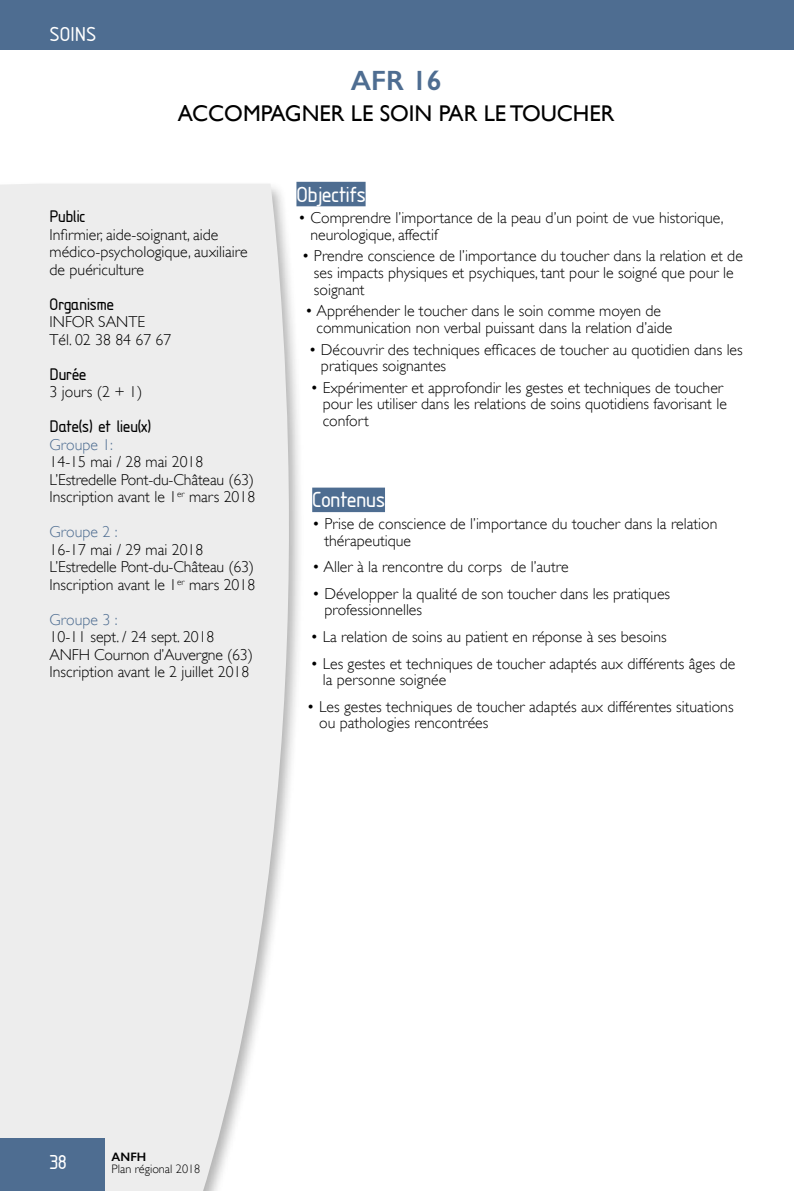
<style>
.page{position:relative;width:794px;height:1191px;background:#fff}
.page>*{position:absolute;margin:0;border:0;box-sizing:border-box;transform-origin:0 0}
.t1{font:600 28px "Gill Sans";color:#4e6d91}
.t2{font:22.75px "Gill Sans";color:#000}
.t3{font:22.75px "Isonorm MN";color:#fff}
.t4{font:21px "Isonorm MN";color:#fff}
.t5{font:17.5px "Isonorm MN";color:#000}
.t6{font:300 15.75px/16.6px "Gill Sans";color:#000}
.t7{font:300 15.75px "Gill Sans";color:#4e6d91}
.t8{font:300 12.25px "Gill Sans";color:#000}
.t9{font:600 12.25px "Gill Sans";color:#000}
</style>
<div class="page">
<div style="left:0;top:0;width:794px;height:50px;background:#4e6d91"></div>
<div style="left:296px;top:182px;width:69px;height:24px;background:#4e6d91"></div>
<div style="left:312px;top:487px;width:73px;height:25px;background:#4e6d91"></div>
<svg style="left:0;top:184px;width:343px;height:1007px;fill:#ededed"></svg>
<div style="left:0;top:1138px;width:104px;height:53px;background:#4e6d91"></div>
<h3 class="t4" style="left:50px;top:23px;width:48px">SOINS</h3>
<h1 class="t1" style="left:351px;top:63px;width:92px">AFR 16</h1>
<h2 class="t2" style="left:178px;top:100px;width:438px">ACCOMPAGNER LE SOIN PAR LE TOUCHER</h2>
<p class="t5" style="left:50px;top:207px;width:37px">Public</p>
<p class="t6" style="left:50px;top:226px;width:199px;line-height:17.5px">Infirmier, aide-soignant, aide médico-psychologique, auxiliaire de puériculture</p>
<p class="t5" style="left:50px;top:294px;width:66px">Organisme</p>
<p class="t6" style="left:50px;top:313px;width:123px;line-height:17.5px">INFOR SANTE<br>Tél. 02 38 84 67 67</p>
<p class="t5" style="left:50px;top:364px;width:38px">Durée</p>
<p class="t6" style="left:50px;top:384px;width:94px">3 jours (2 + 1)</p>
<p class="t5" style="left:50px;top:417px;width:103px">Date(s) et lieu(x)</p>
<p class="t7" style="left:50px;top:435px;width:65px">Groupe 1:</p>
<p class="t6" style="left:50px;top:453px;width:207px;line-height:17.5px">14-15 mai / 28 mai 2018<br>L’Estredelle Pont-du-Château (63)<br>Inscription avant le 1<sup>er</sup> mars 2018</p>
<p class="t7" style="left:50px;top:523px;width:69px">Groupe 2 :</p>
<p class="t6" style="left:50px;top:541px;width:207px;line-height:17.5px">16-17 mai / 29 mai 2018<br>L’Estredelle Pont-du-Château (63)<br>Inscription avant le 1<sup>er</sup> mars 2018</p>
<p class="t7" style="left:50px;top:610px;width:69px">Groupe 3 :</p>
<p class="t6" style="left:50px;top:628px;width:205px;line-height:17.5px">10-11 sept. / 24 sept. 2018<br>ANFH Cournon d’Auvergne (63)<br>Inscription avant le 2 juillet 2018</p>
<h2 class="t3" style="left:296px;top:181px;width:71px">Objectifs</h2>
<p class="t6" style="left:310px;top:210px;width:415px;text-indent:-12px">• Comprendre l’importance de la peau d’un point de vue historique, neurologique, affectif</p>
<p class="t6" style="left:314px;top:248px;width:430px;text-indent:-12px">• Prendre conscience de l’importance du toucher dans la relation et de ses impacts physiques et psychiques, tant pour le soigné que pour le soignant</p>
<p class="t6" style="left:316px;top:303px;width:357px;text-indent:-11px">• Appréhender le toucher dans le soin comme moyen de communication non verbal puissant dans la relation d’aide</p>
<p class="t6" style="left:321px;top:341px;width:423px;text-indent:-12px">• Découvrir des techniques efficaces de toucher au quotidien dans les pratiques soignantes</p>
<p class="t6" style="left:323px;top:379px;width:406px;text-indent:-12px">• Expérimenter et approfondir les gestes et techniques de toucher pour les utiliser dans les relations de soins quotidiens favorisant le confort</p>
<h2 class="t3" style="left:312px;top:487px;width:74px">Contenus</h2>
<p class="t6" style="left:324px;top:515px;width:394px;text-indent:-12px">• Prise de conscience de l’importance du toucher dans la relation thérapeutique</p>
<p class="t6" style="left:312px;top:558px;width:258px">• Aller à la rencontre du corps de l’autre</p>
<p class="t6" style="left:324px;top:585px;width:347px;text-indent:-12px">• Développer la qualité de son toucher dans les pratiques professionnelles</p>
<p class="t6" style="left:310px;top:628px;width:358px">• La relation de soins au patient en réponse à ses besoins</p>
<p class="t6" style="left:323px;top:655px;width:414px;text-indent:-12px">• Les gestes et techniques de toucher adaptés aux différents âges de la personne soignée</p>
<p class="t6" style="left:319px;top:698px;width:416px;text-indent:-12px">• Les gestes techniques de toucher adaptés aux différentes situations ou pathologies rencontrées</p>
<h3 class="t4" style="left:50px;top:1150px;width:18px">38</h3>
<p class="t9" style="left:112px;top:1149px;width:36px">ANFH</p>
<p class="t8" style="left:112px;top:1162px;width:90px">Plan régional 2018</p>
</div>
